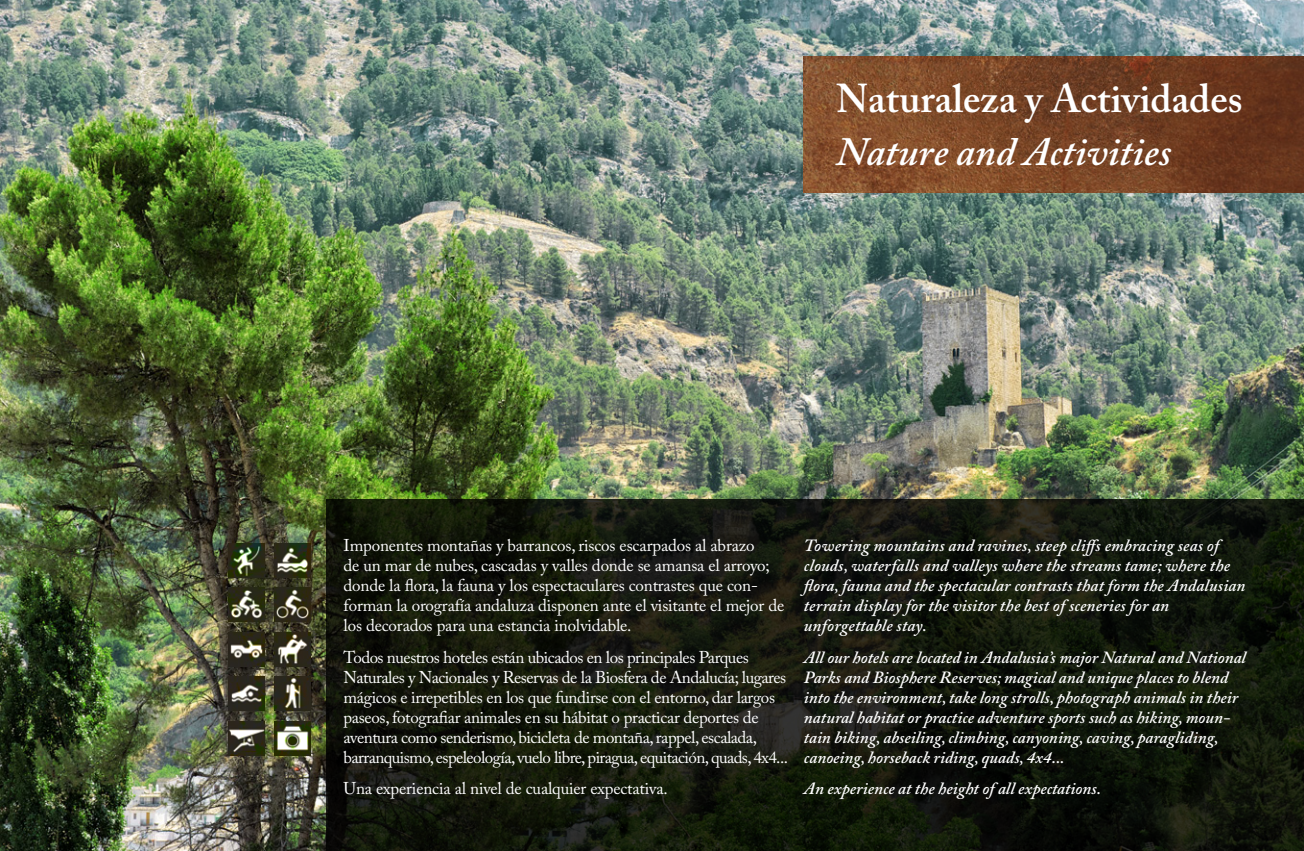
<style>
.page{position:relative;width:1304px;height:851px;background:#fff}
.page>*{position:absolute;margin:0;border:0;box-sizing:border-box;transform-origin:0 0}
.t1{font:600 40px "Adobe Caslon Pro";color:#fff}
.t2{font:italic 600 40px "Adobe Caslon Pro";color:#fff}
.t3{font:17px/20px "Adobe Caslon Pro";letter-spacing:-.02em;color:#fff}
.t4{font:italic 600 17px/20px "Adobe Caslon Pro";color:#fff}
</style>
<div class="page">
<img style="left:0;top:0;width:1304px;height:850px">
<svg style="left:327px;top:499px;width:977px;height:351px;background:#12170c"></svg>
<img style="left:804px;top:57px;width:500px;height:136px">
<img style="left:229px;top:543px;width:35px;height:34px">
<img style="left:229px;top:587px;width:35px;height:34px">
<img style="left:229px;top:632px;width:35px;height:34px">
<img style="left:229px;top:676px;width:35px;height:34px">
<img style="left:229px;top:721px;width:35px;height:34px">
<img style="left:275px;top:543px;width:35px;height:34px">
<img style="left:275px;top:587px;width:35px;height:34px">
<img style="left:275px;top:632px;width:35px;height:34px">
<img style="left:275px;top:676px;width:35px;height:34px">
<img style="left:275px;top:721px;width:35px;height:34px">
<h1 class="t1" style="left:836px;top:74px;width:408px">Naturaleza y Actividades</h1>
<h1 class="t2" style="left:836px;top:128px;width:336px">Nature and Activities</h1>
<p class="t3" style="left:344px;top:535px;width:442px">Imponentes montañas y barrancos, riscos escarpados al abrazo<br>de un mar de nubes, cascadas y valles donde se amansa el arroyo; donde la flora, la fauna y los espectaculares contrastes que con&shy;forman la orografía andaluza disponen ante el visitante el mejor de los decorados para una estancia inolvidable.</p>
<p class="t3" style="left:344px;top:646px;width:446px">Todos nuestros hoteles están ubicados en los principales Parques Naturales y Nacionales y Reservas de la Biosfera de Andalucía; lugares mágicos e irrepetibles en los que fundirse con el entorno, dar largos paseos, fotografiar animales en su hábitat o practicar deportes de aventura como senderismo, bicicleta de montaña, rappel, escalada, barranquismo, espeleología, vuelo libre, piragua, equitación, quads, 4x4...</p>
<p class="t3" style="left:344px;top:778px;width:326px">Una experiencia al nivel de cualquier expectativa.</p>
<p class="t4" style="left:804px;top:535px;width:443px">Towering mountains and ravines, steep cliffs embracing seas of clouds, waterfalls and valleys where the streams tame; where the flora, fauna and the spectacular contrasts that form the Andalusian terrain display for the visitor the best of sceneries for an unforgettable stay.</p>
<p class="t4" style="left:804px;top:646px;width:444px">All our hotels are located in Andalusia’s major Natural and National Parks and Biosphere Reserves; magical and unique places to blend into the environment, take long strolls, photograph animals in their natural habitat or practice adventure sports such as hiking, moun&shy;tain biking, abseiling, climbing, canyoning, caving, paragliding, canoeing, horseback riding, quads, 4x4...</p>
<p class="t4" style="left:804px;top:778px;width:299px">An experience at the height of all expectations.</p>
</div>
